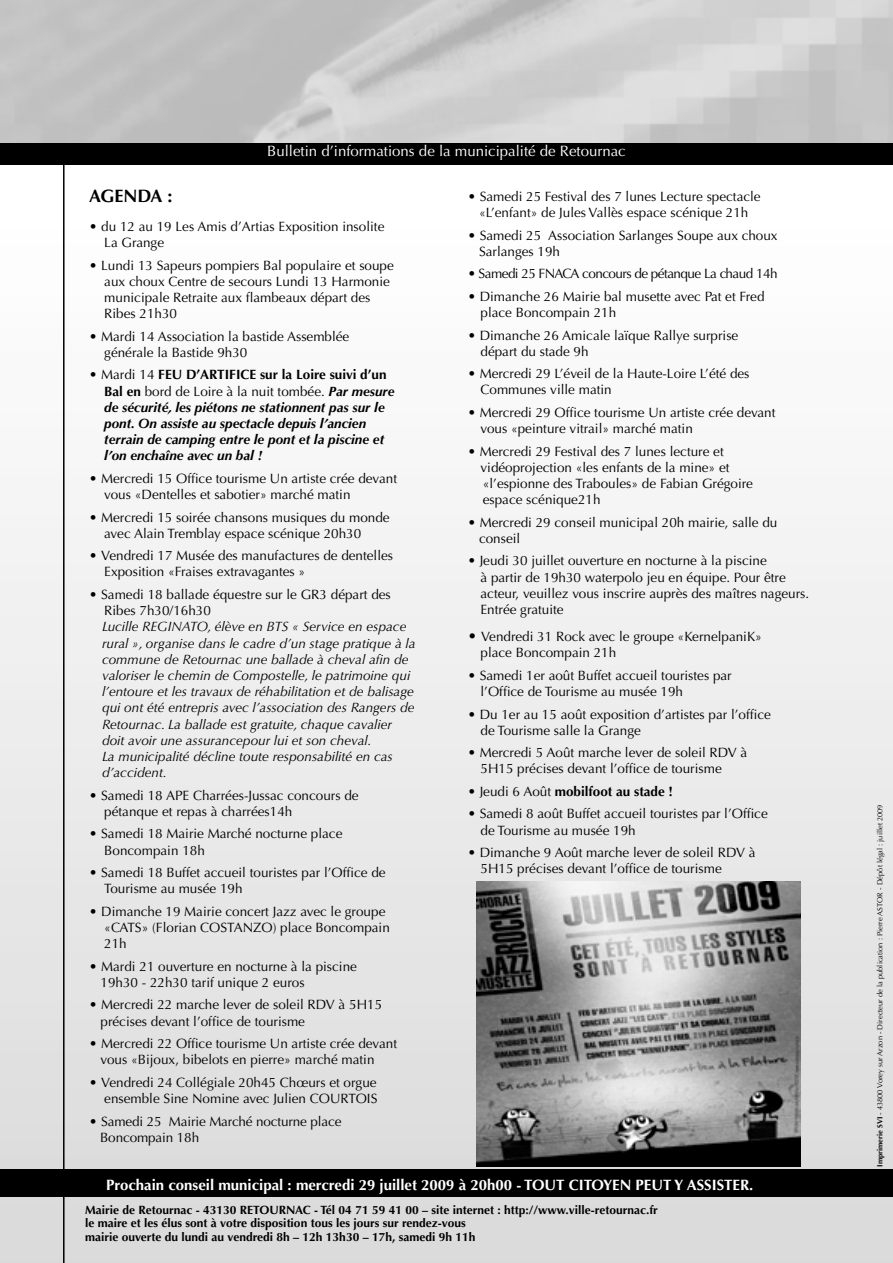
<style>
.page{position:relative;width:893px;height:1263px;background:#fff}
.page>*{position:absolute;margin:0;border:0;box-sizing:border-box;transform-origin:0 0}
.t1{font:700 18px "Optima LT Std";color:#000}
.t2{font:700 15px "Optima LT Std";color:#fff}
.t3{font:15px "Optima";color:#fff}
.t4{font:13.5px/16.2px "Optima";color:#000}
.t5{font:italic 13.5px/16.2px "Optima";color:#000}
.t6{font:italic 700 13.5px/16.2px "Optima";color:#000}
.t7{font:13.5px "Optima";letter-spacing:-.04em;color:#000}
.t8{font:700 13.5px "Optima";color:#000}
.t9{font:700 12px/13.5px "Optima LT Std";color:#000}
.t10{font:7.5px "Optima";color:#000}
.s1{font-style:inherit}
.s2{font-weight:400;font-style:normal}
.s3{font-style:normal}
.s4{font-size:15px}
.s5{font-weight:400}
.s6{font-family:"Optima LT Std";font-weight:700}
</style>
<div class="page">
<div style="left:0;top:224px;width:893px;height:1039px;background:linear-gradient(to bottom,#fff,#d9d9d9)"></div>
<div style="left:0;top:1169px;width:893px;height:28px;background:#000"></div>
<div style="left:0;top:143px;width:893px;height:21px;background:#000"></div>
<hr style="left:63px;top:160px;width:2px;height:1103px;background:#000">
<img style="left:476px;top:881px;width:324px;height:285px">
<p class="t3" style="left:267px;top:142px;width:360px">Bulletin d’informations de la municipalité de Retournac</p>
<h1 class="t1" style="left:89px;top:185px;width:85px">AGENDA :</h1>
<p class="t4" style="left:104px;top:218px;width:282px;text-indent:-15px"><span class="s1">•</span> du 12 au 19 Les Amis d’Artias Exposition insolite<br>La Grange</p>
<p class="t4" style="left:104px;top:257px;width:291px;text-indent:-15px"><span class="s1">•</span> Lundi 13 Sapeurs pompiers Bal populaire et soupe aux choux Centre de secours Lundi 13 Harmonie municipale Retraite aux flambeaux départ des Ribes 21h30</p>
<p class="t4" style="left:104px;top:328px;width:247px;text-indent:-15px"><span class="s1">•</span> Mardi 14 Association la bastide Assemblée générale la Bastide 9h30</p>
<p class="t6" style="left:104px;top:367px;width:292px;text-indent:-15px"><span class="s2">•</span> <span class="s2">Mardi 14</span> <span class="s3">FEU D’ARTIFICE sur la Loire suivi d’un Bal en</span> <span class="s2">bord de Loire à la nuit tombée.</span> Par mesure de sécurité, les piétons ne stationnent pas sur le pont. On assiste au spectacle depuis l’ancien terrain de camping entre le pont et la piscine et l’on enchaîne avec un bal !</p>
<p class="t4" style="left:104px;top:470px;width:294px;text-indent:-15px"><span class="s1">•</span> Mercredi 15 Office tourisme Un artiste crée devant vous «Dentelles et sabotier» marché matin</p>
<p class="t4" style="left:104px;top:509px;width:287px;text-indent:-15px"><span class="s1">•</span> Mercredi 15 soirée chansons musiques du monde avec Alain Tremblay espace scénique 20h30</p>
<p class="t4" style="left:104px;top:548px;width:290px;text-indent:-15px"><span class="s1">•</span> Vendredi 17 Musée des manufactures de dentelles<br>Exposition «Fraises extravagantes »</p>
<p class="t4" style="left:104px;top:586px;width:288px;text-indent:-15px"><span class="s1">•</span> Samedi 18 ballade équestre sur le GR3 départ des<br>Ribes 7h30/16h30</p>
<p class="t5" style="left:102px;top:619px;width:315px">Lucille REGINATO, élève en BTS « Service en espace rural », organise dans le cadre d’un stage pratique à la commune de Retournac une ballade à cheval afin de valoriser le chemin de Compostelle, le patrimoine qui l’entoure et les travaux de réhabilitation et de balisage qui ont été entrepris avec l’association des Rangers de Retournac. La ballade est gratuite, chaque cavalier doit avoir une assurancepour lui et son cheval.<br>La municipalité décline toute responsabilité en cas d’accident.</p>
<p class="t4" style="left:104px;top:787px;width:256px;text-indent:-15px"><span class="s1">•</span> Samedi 18 APE Charrées-Jussac concours de pétanque et repas à charrées14h</p>
<p class="t4" style="left:104px;top:826px;width:240px;text-indent:-15px"><span class="s1">•</span> Samedi 18 Mairie Marché nocturne place<br>Boncompain 18h</p>
<p class="t4" style="left:104px;top:865px;width:283px;text-indent:-15px"><span class="s1">•</span> Samedi 18 Buffet accueil touristes par l’Office de<br>Tourisme au musée 19h</p>
<p class="t4" style="left:104px;top:903px;width:287px;text-indent:-15px"><span class="s1">•</span> Dimanche 19 Mairie concert Jazz avec le groupe «CATS» (Florian COSTANZO) place Boncompain<br>21h</p>
<p class="t4" style="left:101px;top:958px;width:258px;text-indent:-11px"><span class="s1">•</span> Mardi 21 ouverture en nocturne à la piscine<br>19h30 - 22h30 tarif unique 2 euros</p>
<p class="t4" style="left:101px;top:997px;width:283px;text-indent:-11px"><span class="s1">•</span> Mercredi 22 marche lever de soleil RDV à 5H15 précises devant l’office de tourisme</p>
<p class="t4" style="left:101px;top:1036px;width:298px;text-indent:-11px"><span class="s1">•</span> Mercredi 22 Office tourisme Un artiste crée devant vous «Bijoux, bibelots en pierre» marché matin</p>
<p class="t4" style="left:89px;top:1074px;width:290px;text-align:right"><span class="s1">•</span> Vendredi 24 Collégiale 20h45 Chœurs et orgue ensemble Sine Nomine avec Julien COURTOIS</p>
<p class="t4" style="left:100px;top:1113px;width:243px;text-indent:-11px"><span class="s1">•</span> Samedi 25 Mairie Marché nocturne place<br>Boncompain 18h</p>
<p class="t4" style="left:468px;top:188px;width:294px;text-align:center"><span class="s1">•</span> Samedi 25 Festival des 7 lunes Lecture spectacle «L’enfant» de Jules Vallès espace scénique 21h</p>
<p class="t4" style="left:479px;top:227px;width:300px;text-indent:-11px"><span class="s1">•</span> Samedi 25 Association Sarlanges Soupe aux choux<br>Sarlanges 19h</p>
<p class="t7" style="left:468px;top:266px;width:311px"><span class="s1">•</span> Samedi 25 FNACA concours de pétanque La chaud 14h</p>
<p class="t4" style="left:480px;top:288px;width:286px;text-indent:-13px"><span class="s1">•</span> Dimanche 26 Mairie bal musette avec Pat et Fred place Boncompain 21h</p>
<p class="t4" style="left:480px;top:327px;width:259px;text-indent:-13px"><span class="s1">•</span> Dimanche 26 Amicale laïque Rallye surprise départ du stade 9h</p>
<p class="t4" style="left:480px;top:366px;width:270px;text-indent:-13px"><span class="s1">•</span> Mercredi 29 L’éveil de la Haute-Loire L’été des<br>Communes ville matin</p>
<p class="t4" style="left:480px;top:404px;width:297px;text-indent:-13px"><span class="s1">•</span> Mercredi 29 Office tourisme Un artiste crée devant vous «peinture vitrail» marché matin</p>
<p class="t4" style="left:480px;top:443px;width:274px;text-indent:-13px"><span class="s1">•</span> Mercredi 29 Festival des 7 lunes lecture et vidéoprojection «les enfants de la mine» et «l’espionne des Traboules» de Fabian Grégoire espace scénique21h</p>
<p class="t4" style="left:479px;top:514px;width:300px;text-indent:-11px"><span class="s1">•</span> Mercredi 29 conseil municipal 20h mairie, salle du conseil</p>
<p class="t4" style="left:480px;top:553px;width:330px;text-indent:-13px"><span class="s1">•</span> Jeudi 30 juillet ouverture en nocturne à la piscine<br>à partir de 19h30 waterpolo jeu en équipe. Pour être acteur, veuillez vous inscrire auprès des maîtres nageurs.<br>Entrée gratuite</p>
<p class="t4" style="left:480px;top:629px;width:283px;text-indent:-13px"><span class="s4">•</span> Vendredi 31 Rock avec le groupe «KernelpaniK» place Boncompain 21h</p>
<p class="t4" style="left:480px;top:667px;width:253px;text-indent:-13px"><span class="s1">•</span> Samedi 1er août Buffet accueil touristes par l’Office de Tourisme au musée 19h</p>
<p class="t4" style="left:480px;top:706px;width:292px;text-indent:-13px"><span class="s1">•</span> Du 1er au 15 août exposition d’artistes par l’office de Tourisme salle la Grange</p>
<p class="t4" style="left:480px;top:745px;width:268px;text-indent:-13px"><span class="s1">•</span> Mercredi 5 Août marche lever de soleil RDV à<br>5H15 précises devant l’office de tourisme</p>
<p class="t8" style="left:468px;top:783px;width:207px"><span class="s5">•</span> <span class="s5">Jeudi 6 Août</span> mobilfoot au stade !</p>
<p class="t4" style="left:480px;top:806px;width:289px;text-indent:-13px"><span class="s1">•</span> Samedi 8 août Buffet accueil touristes par l’Office de Tourisme au musée 19h</p>
<p class="t4" style="left:480px;top:845px;width:277px;text-indent:-13px"><span class="s1">•</span> Dimanche 9 Août marche lever de soleil RDV à<br>5H15 précises devant l’office de tourisme</p>
<p class="t2" style="left:106px;top:1176px;width:649px">Prochain conseil municipal : mercredi 29 juillet 2009 à 20h00 - TOUT CITOYEN PEUT Y ASSISTER.</p>
<p class="t9" style="left:85px;top:1203px;width:574px">Mairie de Retournac - 43130 RETOURNAC - Tél 04 71 59 41 00 – site internet : http://www.ville-retournac.fr le maire et les élus sont à votre disposition tous les jours sur rendez-vous<br>mairie ouverte du lundi au vendredi 8h – 12h 13h30 – 17h, samedi 9h 11h</p>
<p class="t10" style="left:876px;top:1167px;width:364px;rotate:-90deg"><span class="s6">Imprimerie SVI</span> - 43800 Vorey sur Arzon - Directeur de la publication : Pierre ASTOR - Dépôt légal : juillet 2009</p>
</div>
